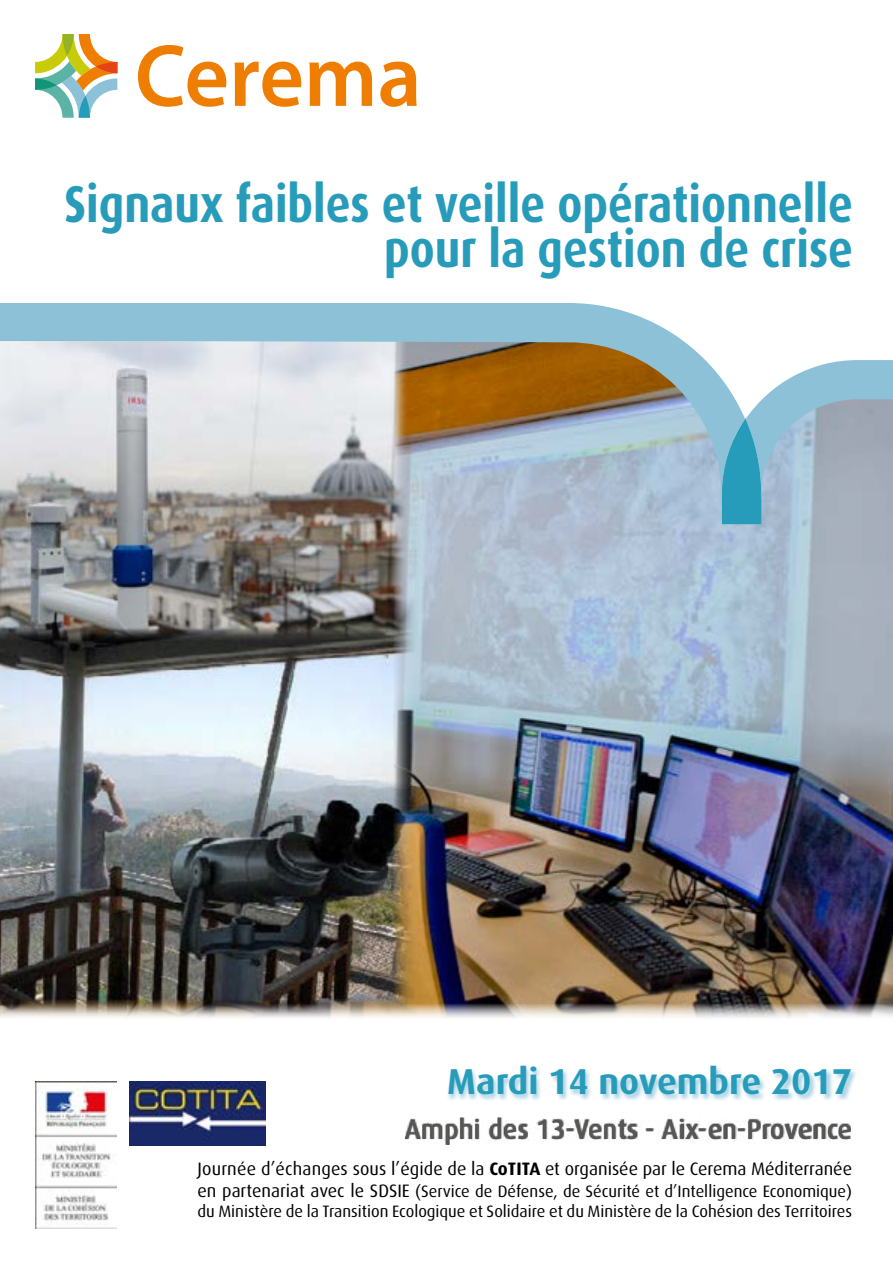
<style>
.page{position:relative;width:893px;height:1263px;background:#fff}
.page>*{position:absolute;margin:0;border:0;box-sizing:border-box;transform-origin:0 0}
.t1{font:700 51.75px/45px "Dax OT";color:#279cba;text-align:right;scale:.87 1}
.t2{font:700 36px "Dax OT";color:#279cba}
.t3{font:500 27px "Dax OT";color:#575756}
.t4{font:18px "Dax OT";color:#000}
.t5{font:16.5px/19.8px "Dax OT";color:#000}
.s1{font-weight:700}
.s2{font-size:18px}
</style>
<div class="page">
<svg style="left:138px;top:45px;width:88px;height:62px"></svg>
<svg style="left:235px;top:62px;width:66px;height:45px"></svg>
<svg style="left:309px;top:62px;width:63px;height:44px"></svg>
<svg style="left:380px;top:62px;width:37px;height:45px"></svg>
<svg style="left:35px;top:34px;width:82px;height:84px"></svg>
<div style="left:405px;top:1118px;width:445px;height:27px;background:#000;opacity:.75"></div>
<img style="left:0;top:495px;width:893px;height:523px">
<img style="left:0;top:595px;width:419px;height:421px">
<img style="left:0;top:495px;width:408px;height:147px">
<img style="left:129px;top:1082px;width:137px;height:64px">
<div style="left:446px;top:1066px;width:411px;height:35px;background:#8cc1d8;opacity:.75"></div>
<svg style="left:657px;top:360px;width:236px;height:164px;background:#9db9cb"></svg>
<svg style="left:0;top:303px;width:761px;height:192px;background:#b7c0c0"></svg>
<img style="left:35px;top:1082px;width:81px;height:146px">
<h1 class="t1" style="left:64px;top:181px;width:908px">Signaux faibles et veille opérationnelle pour la gestion de crise</h1>
<h2 class="t2" style="left:447px;top:1061px;width:406px">Mardi 14 novembre 2017</h2>
<h3 class="t3" style="left:405px;top:1114px;width:449px">Amphi des 13-Vents - Aix-en-Provence</h3>
<p class="t4" style="left:197px;top:1159px;width:656px">Journée d’échanges sous l’égide de la <span class="s1">CoTITA</span> et organisée par le Cerema Méditerranée</p>
<p class="t5" style="left:197px;top:1181px;width:656px"><span class="s2">en partenariat avec le SDSIE</span> (Service de Défense, de Sécurité et d’Intelligence Economique) du Ministère de la Transition Ecologique et Solidaire et du Ministère de la Cohésion des Territoires</p>
</div>
